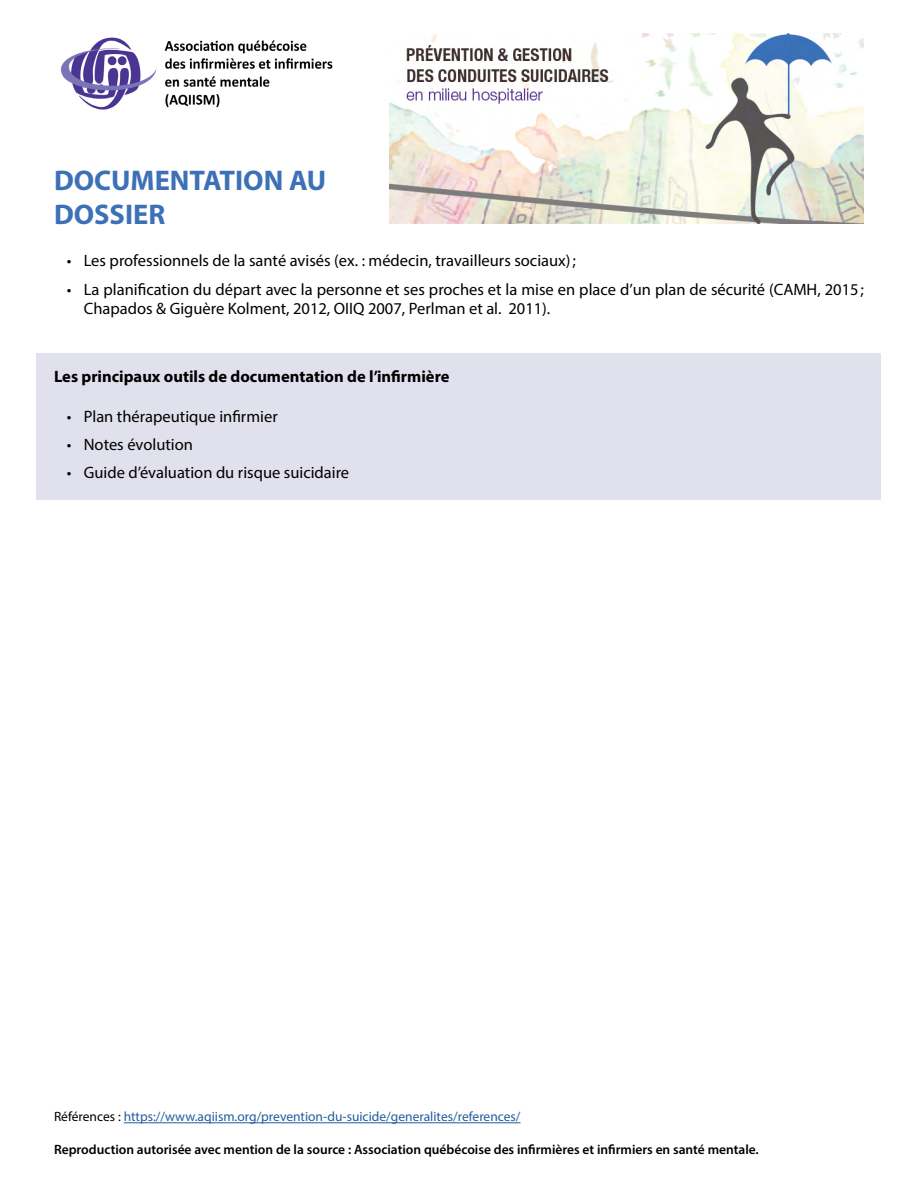
<style>
.page{position:relative;width:918px;height:1188px;background:#fff}
.page>*{position:absolute;margin:0;border:0;box-sizing:border-box;transform-origin:0 0}
.t1{font:700 28.5px/34.2px "Myriad Pro";color:#3c71b7}
.t2{font:16.5px/19.8px "Myriad Pro";color:#000}
.t3{font:700 16.5px "Myriad Pro";color:#000}
.t4{font:600 13.5px "Myriad Pro";color:#000}
.t5{font:13.5px "Myriad Pro";color:#215e9e}
.s1{color:#000}
</style>
<div class="page">
<img style="left:60px;top:37px;width:273px;height:73px">
<img style="left:390px;top:34px;width:474px;height:189px">
<hr style="left:124px;top:1122px;width:397px;height:1px;background:#215e9e">
<div style="left:37px;top:353px;width:844px;height:50px;background:#e1e0ed"></div>
<div style="left:37px;top:392px;width:844px;height:51px;background:#e1e0ed"></div>
<div style="left:37px;top:421px;width:844px;height:50px;background:#e1e0ed"></div>
<div style="left:37px;top:449px;width:844px;height:51px;background:#e1e0ed"></div>
<h1 class="t1" style="left:54px;top:162px;width:274px">DOCUMENTATION AU<br>DOSSIER</h1>
<p class="t2" style="left:67px;top:251px;width:511px">• Les professionnels de la santé avisés (ex. : médecin, travailleurs sociaux);</p>
<p class="t2" style="left:84px;top:279px;width:782px;text-indent:-17px">• La planification du départ avec la personne et ses proches et la mise en place d’un plan de sécurité (CAMH, 2015;<br>Chapados &amp; Giguère Kolment, 2012, OIIQ 2007, Perlman et al. 2011).</p>
<p class="t3" style="left:54px;top:366px;width:397px">Les principaux outils de documentation de l’infirmière</p>
<p class="t2" style="left:67px;top:406px;width:212px">• Plan thérapeutique infirmier</p>
<p class="t2" style="left:67px;top:434px;width:128px">• Notes évolution</p>
<p class="t2" style="left:67px;top:463px;width:284px">• Guide d’évaluation du risque suicidaire</p>
<p class="t5" style="left:54px;top:1109px;width:468px"><span class="s1">Références :</span> https://www.aqiism.org/prevention-du-suicide/generalites/references/</p>
<p class="t4" style="left:54px;top:1141px;width:706px">Reproduction autorisée avec mention de la source : Association québécoise des infirmières et infirmiers en santé mentale.</p>
</div>
